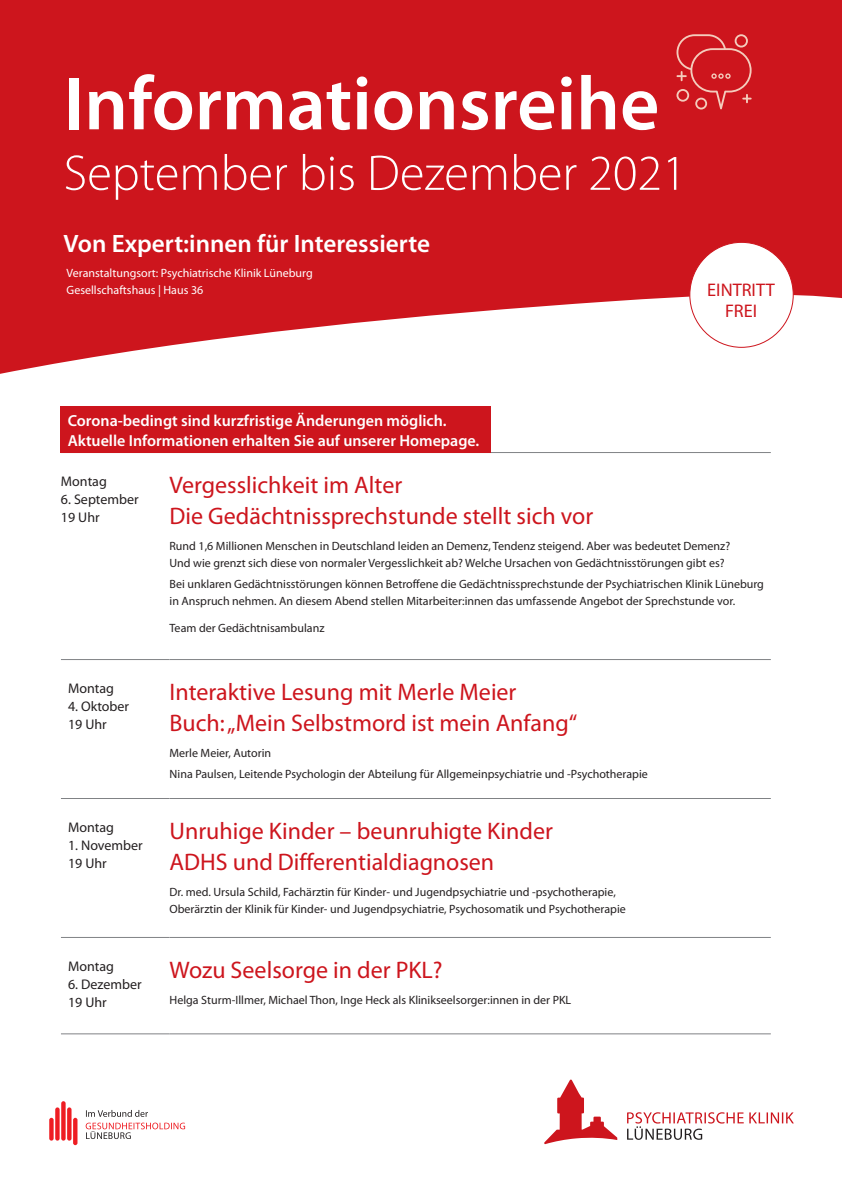
<style>
.page{position:relative;width:842px;height:1191px;background:#fff}
.page>*{position:absolute;margin:0;border:0;box-sizing:border-box;transform-origin:0 0}
.t1{font:600 76.5px "Myriad Pro";color:#fff}
.t2{font:300 50.4px "Myriad Pro";color:#fff}
.t3{font:600 25.2px "Myriad Pro";color:#fff}
.t4{font:24px/31px "Myriad Pro";color:#cd151d}
.t5{font:18.3px/20.6px "Myriad Pro";color:#cd151d;text-align:center}
.t6{font:600 16px/20px "Myriad Pro";color:#fff}
.t7{font:14px/18px "Myriad Pro";color:#231f20}
.t8{font:12px/17px "Myriad Pro";color:#231f20}
.t9{font:12px/17px "Myriad Pro";color:#fff}
</style>
<div class="page">
<div style="left:0;top:0;width:842px;height:399px;background:#cd151d"></div>
<svg style="left:0;top:292px;width:842px;height:161px;fill:#fff"></svg>
<div style="left:690px;top:242px;width:103px;height:105px;background:#fff;border-radius:50%"></div>
<svg style="left:676px;top:34px;width:76px;height:75px"></svg>
<hr style="left:61px;top:452px;width:109px;height:1px;background:#808285">
<hr style="left:170px;top:452px;width:601px;height:1px;background:#808285">
<hr style="left:61px;top:659px;width:109px;height:1px;background:#808285">
<hr style="left:170px;top:659px;width:601px;height:1px;background:#808285">
<hr style="left:61px;top:798px;width:109px;height:1px;background:#808285">
<hr style="left:170px;top:798px;width:601px;height:1px;background:#808285">
<hr style="left:61px;top:937px;width:109px;height:1px;background:#808285">
<hr style="left:170px;top:937px;width:601px;height:1px;background:#808285">
<hr style="left:61px;top:1033px;width:109px;height:1px;background:#808285">
<hr style="left:170px;top:1033px;width:601px;height:1px;background:#808285">
<div style="left:49px;top:1117px;width:5px;height:23px;background:#ee1d23;border-radius:2px"></div>
<div style="left:55px;top:1107px;width:5px;height:33px;background:#ee1d23;border-radius:2px"></div>
<div style="left:67px;top:1107px;width:5px;height:33px;background:#ee1d23;border-radius:2px"></div>
<div style="left:61px;top:1101px;width:5px;height:39px;background:#ee1d23;border-radius:2px"></div>
<svg style="left:73px;top:1117px;width:4px;height:28px"></svg>
<svg style="left:86px;top:1110px;width:99px;height:29px"></svg>
<svg style="left:544px;top:1079px;width:73px;height:65px"></svg>
<svg style="left:627px;top:1112px;width:167px;height:27px"></svg>
<div style="left:60px;top:406px;width:430px;height:46px;background:#cd151d"></div>
<h1 class="t1" style="left:64px;top:55px;width:597px">Informationsreihe</h1>
<h2 class="t2" style="left:64px;top:145px;width:624px">September bis Dezember 2021</h2>
<h3 class="t3" style="left:64px;top:228px;width:368px">Von Expert:innen für Interessierte</h3>
<p class="t9" style="left:67px;top:264px;width:248px">Veranstaltungsort: Psychiatrische Klinik Lüneburg<br>Gesellschaftshaus | Haus 36</p>
<h3 class="t6" style="left:68px;top:410px;width:413px">Corona-bedingt sind kurzfristige Änderungen möglich.<br>Aktuelle Informationen erhalten Sie auf unserer Homepage.</h3>
<h3 class="t5" style="left:707px;top:280px;width:69px">EINTRITT<br>FREI</h3>
<p class="t7" style="left:61px;top:472px;width:47px">Montag</p>
<p class="t7" style="left:61px;top:490px;width:79px">6. September<br>19 Uhr</p>
<h3 class="t4" style="left:170px;top:469px;width:425px">Vergesslichkeit im Alter<br>Die Gedächtnissprechstunde stellt sich vor</h3>
<p class="t8" style="left:170px;top:537px;width:562px">Rund 1,6 Millionen Menschen in Deutschland leiden an Demenz, Tendenz steigend. Aber was bedeutet Demenz?<br>Und wie grenzt sich diese von normaler Vergesslichkeit ab? Welche Ursachen von Gedächtnisstörungen gibt es?</p>
<p class="t8" style="left:170px;top:575px;width:596px">Bei unklaren Gedächtnisstörungen können Betroffene die Gedächtnissprechstunde der Psychiatrischen Klinik Lüneburg in Anspruch nehmen. An diesem Abend stellen Mitarbeiter:innen das umfassende Angebot der Sprechstunde vor.</p>
<p class="t8" style="left:170px;top:619px;width:156px">Team der Gedächtnisambulanz</p>
<p class="t7" style="left:68px;top:679px;width:47px">Montag</p>
<p class="t7" style="left:68px;top:697px;width:63px">4. Oktober<br>19 Uhr</p>
<h3 class="t4" style="left:170px;top:676px;width:409px">Interaktive Lesung mit Merle Meier<br>Buch: „Mein Selbstmord ist mein Anfang“</h3>
<p class="t8" style="left:170px;top:742px;width:480px;line-height:21.3px">Merle Meier, Autorin<br>Nina Paulsen, Leitende Psychologin der Abteilung für Allgemeinpsychiatrie und -Psychotherapie</p>
<p class="t7" style="left:68px;top:817px;width:47px">Montag</p>
<p class="t7" style="left:68px;top:835px;width:76px">1. November<br>19 Uhr</p>
<h3 class="t4" style="left:170px;top:815px;width:385px">Unruhige Kinder – beunruhigte Kinder<br>ADHS und Differentialdiagnosen</h3>
<p class="t8" style="left:170px;top:883px;width:458px">Dr. med. Ursula Schild, Fachärztin für Kinder- und Jugendpsychiatrie und -psychotherapie,<br>Oberärztin der Klinik für Kinder- und Jugendpsychiatrie, Psychosomatik und Psychotherapie</p>
<p class="t7" style="left:68px;top:956px;width:47px">Montag</p>
<p class="t7" style="left:68px;top:974px;width:75px">6. Dezember<br>19 Uhr</p>
<h3 class="t4" style="left:170px;top:954px;width:275px">Wozu Seelsorge in der PKL?</h3>
<p class="t8" style="left:170px;top:991px;width:403px">Helga Sturm-Illmer, Michael Thon, Inge Heck als Klinikseelsorger:innen in der PKL</p>
</div>
